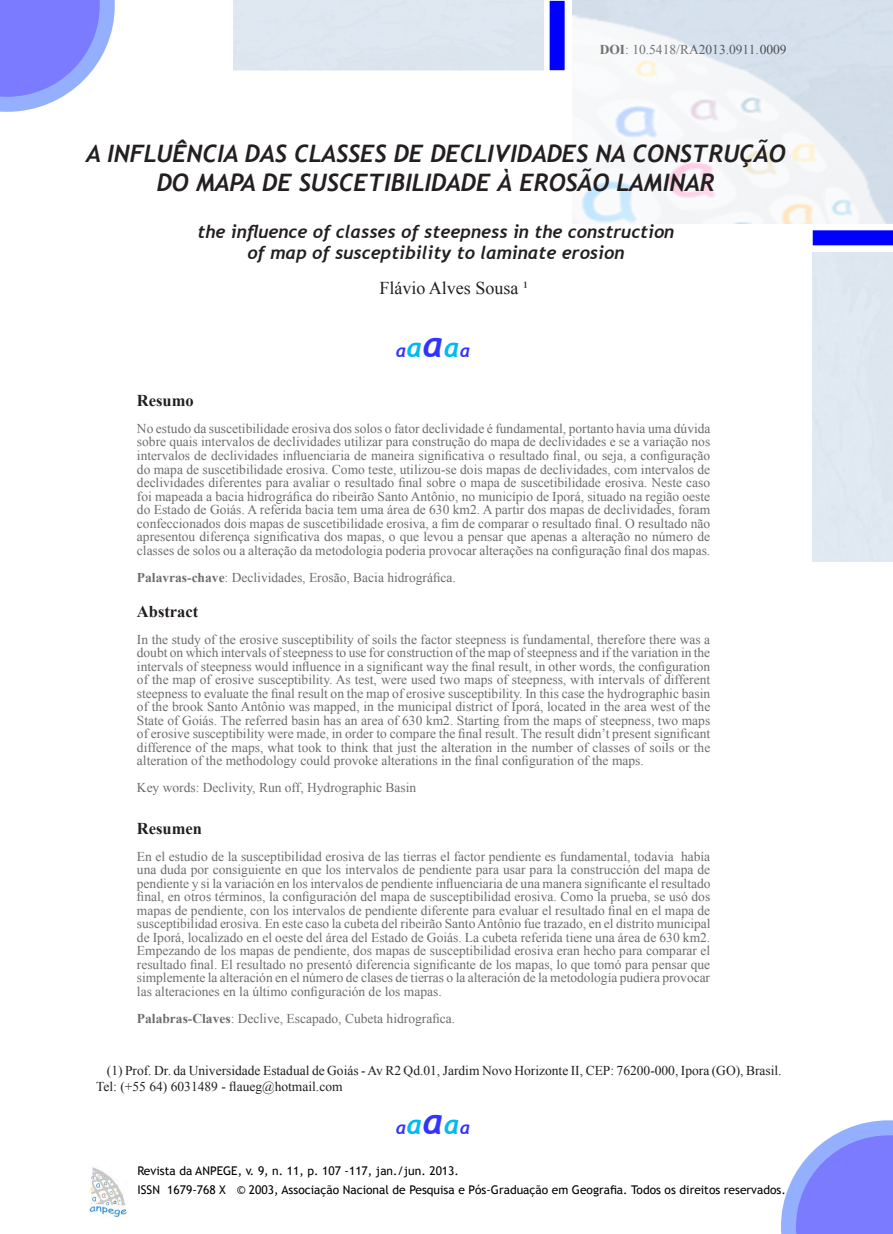
<style>
.page{position:relative;width:893px;height:1234px;background:#fff}
.page>*{position:absolute;margin:0;border:0;box-sizing:border-box;transform-origin:0 0}
.TÍTULO{font:italic 700 24px/28.8px "Trebuchet";color:#231f20;text-align:center}
.SUBTÍTULO_1{font:italic 700 18px/21.6px "Trebuchet";color:#231f20;text-align:center}
.t1{font:18px "Times New Roman";color:#231f20}
.SUBTÍTULO_2{font:italic 700 18px "Trebuchet";color:#33f}
.RESUMO{font:700 16.5px "Times New Roman";color:#231f20}
.RESUMO-2{font:13.5px/13.5px "Times New Roman";color:#6c6d70;text-align:justify}
.NOTAS_NO_FIM_DO_TEXT{font:13.5px/16.2px "Times New Roman";color:#231f20}
.RESUMO-3{font:13.5px "Times New Roman";color:#4d4d4d}
.t2{font:12px/18.9px "Trebuchet MS";color:#000}
.s1{font-weight:700}
.s2{font-size:27px;color:#00baf1}
.s3{font-size:36px}
</style>
<div class="page">
<img style="left:89px;top:1167px;width:38px;height:51px">
<img style="left:572px;top:0;width:321px;height:223px">
<div style="left:813px;top:230px;width:80px;height:15px;background:#00f"></div>
<div style="left:550px;top:1px;width:15px;height:69px;background:#00f"></div>
<svg style="left:781px;top:1120px;width:112px;height:113px"></svg>
<svg style="left:0;top:0;width:115px;height:112px"></svg>
<p class="RESUMO-3" style="left:600px;top:41px;width:188px"><span class="s1">DOI</span>: 10.5418/RA2013.0911. 0009</p>
<p class="TÍTULO" style="left:86px;top:139px;width:701px">A INFLUÊNCIA DAS CLASSES DE DECLIVIDADES NA CONSTRUÇÃO<br>DO MAPA DE SUSCETIBILIDADE À EROSÃO LAMINAR</p>
<p class="SUBTÍTULO_1" style="left:197px;top:221px;width:478px">the influence of classes of steepness in the construction of map of susceptibility to laminate erosion</p>
<p class="t1" style="left:379px;top:276px;width:150px">Flávio Alves Sousa ¹</p>
<p class="SUBTÍTULO_2" style="left:396px;top:340px;width:76px">a<span class="s2">a</span><span class="s3">a</span><span class="s2">a</span>a</p>
<p class="RESUMO" style="left:137px;top:389px;width:58px">Resumo</p>
<p class="RESUMO-2" style="left:137px;top:421px;width:575px">No estudo da suscetibilidade erosiva dos solos o fator declividade é fundamental, portanto havia uma dúvida sobre quais intervalos de declividades utilizar para construção do mapa de declividades e se a variação nos intervalos de declividades influenciaria de maneira significativa o resultado final, ou seja, a configuração do mapa de suscetibilidade erosiva. Como teste, utilizou-se dois mapas de declividades, com intervalos de declividades diferentes para avaliar o resultado final sobre o mapa de suscetibilidade erosiva. Neste caso foi mapeada a bacia hidrográfica do ribeirão Santo Antônio, no município de Iporá, situado na região oeste do Estado de Goiás. A referida bacia tem uma área de 630 km2. A partir dos mapas de declividades, foram confeccionados dois mapas de suscetibilidade erosiva, a fim de comparar o resultado final. O resultado não apresentou diferença significativa dos mapas, o que levou a pensar que apenas a alteração no número de classes de solos ou a alteração da metodologia poderia provocar alterações na configuração final dos mapas.</p>
<p class="RESUMO-2" style="left:137px;top:570px;width:321px"><span class="s1">Palavras-chave</span>: Declividades, Erosão, Bacia hidrográfica.</p>
<p class="RESUMO" style="left:137px;top:599px;width:63px">Abstract</p>
<p class="RESUMO-2" style="left:137px;top:632px;width:575px">In the study of the erosive susceptibility of soils the factor steepness is fundamental, therefore there was a doubt on which intervals of steepness to use for construction of the map of steepness and if the variation in the intervals of steepness would influence in a significant way the final result, in other words, the configuration of the map of erosive susceptibility. As test, were used two maps of steepness, with intervals of different steepness to evaluate the final result on the map of erosive susceptibility. In this case the hydrographic basin of the brook Santo Antônio was mapped, in the municipal district of Iporá, located in the area west of the State of Goiás. The referred basin has an area of 630 km2. Starting from the maps of steepness, two maps of erosive susceptibility were made, in order to compare the final result. The result didn’t present significant difference of the maps, what took to think that just the alteration in the number of classes of soils or the alteration of the methodology could provoke alterations in the final configuration of the maps.</p>
<p class="RESUMO-2" style="left:137px;top:780px;width:281px">Key words: Declivity, Run off, Hydrographic Basin</p>
<p class="RESUMO" style="left:137px;top:816px;width:67px">Resumen</p>
<p class="RESUMO-2" style="left:137px;top:849px;width:575px">En el estudio de la susceptibilidad erosiva de las tierras el factor pendiente es fundamental, todavia había una duda por consiguiente en que los intervalos de pendiente para usar para la construcción del mapa de pendiente y si la variación en los intervalos de pendiente influenciaria de una manera significante el resultado final, en otros términos, la configuración del mapa de susceptibilidad erosiva. Como la prueba, se usó dos mapas de pendiente, con los intervalos de pendiente diferente para evaluar el resultado final en el mapa de susceptibilidad erosiva. En este caso la cubeta del ribeirão Santo Antônio fue trazado, en el distrito municipal de Iporá, localizado en el oeste del área del Estado de Goiás. La cubeta referida tiene una área de 630 km2.<br>Empezando de los mapas de pendiente, dos mapas de susceptibilidad erosiva eran hecho para comparar el resultado final. El resultado no presentó diferencia significante de los mapas, lo que tomó para pensar que simplemente la alteración en el número de clases de tierras o la alteración de la metodología pudiera provocar las alteraciones en la último configuración de los mapas.</p>
<p class="RESUMO-2" style="left:137px;top:1011px;width:320px"><span class="s1">Palabras-Claves</span>: Declive, Escapado, Cubeta hidrografica.</p>
<p class="NOTAS_NO_FIM_DO_TEXT" style="left:96px;top:1061px;width:687px;text-indent:11px">(1) Prof. Dr. da Universidade Estadual de Goiás - Av R2 Qd.01, Jardim Novo Horizonte II, CEP: 76200-000, Ipora (GO), Brasil.<br>Tel: (+55 64) 6031489 - flaueg@hotmail.com</p>
<p class="SUBTÍTULO_2" style="left:396px;top:1116px;width:76px">a<span class="s2">a</span><span class="s3">a</span><span class="s2">a</span>a</p>
<p class="t2" style="left:137px;top:1161px;width:650px">Revista da ANPEGE, v. 9, n. 11, p. 107 -117, jan./jun. 2013.<br>ISSN 1679-768 X © 2003, Associação Nacional de Pesquisa e Pós-Graduação em Geografia. Todos os direitos reservados.</p>
</div>
